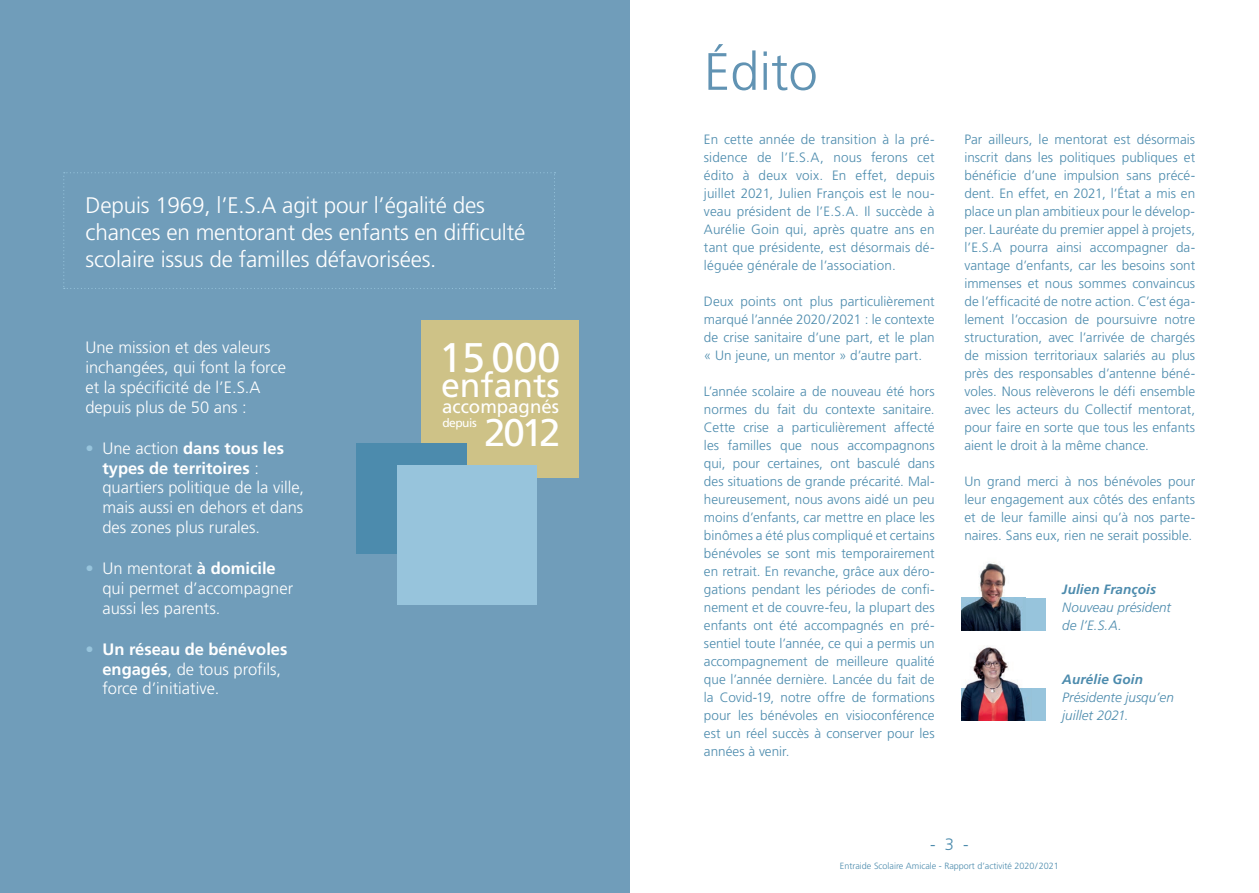
<style>
.page{position:relative;width:1259px;height:893px;background:#fff}
.page>*{position:absolute;margin:0;border:0;box-sizing:border-box;transform-origin:0 0}
.t1{font:52.5px "Frutiger LT 45 Lt";color:#6193b3}
.t2{font:41.4px "Frutiger LT 55 Rm";color:#fff}
.t3{font:38.55px "Frutiger LT 55 Rm";color:#fff}
.t4{font:33.9px "Frutiger LT 55 Rm";color:#fff}
.t5{font:22.5px/27px "Frutiger LT 45 Lt";letter-spacing:-.01em;color:#fff}
.t6{font:18.6px "Frutiger LT 55 Rm";color:#fff}
.t7{font:16.5px/19.8px "Frutiger LT 45 Lt";color:#fff}
.t8{font:16.5px/19.8px "Frutiger LT 65 Bd";color:#fff;text-align:center}
.t9{font:16.5px "Frutiger LT 45 Lt";color:#4c8bad}
.t10{font:13.5px/18px "Frutiger LT 45 Lt";letter-spacing:.005em;color:#4c8bad;text-align:justify}
.t11{font:13.5px/18px "Frutiger LT 46 Lt It";letter-spacing:.005em;color:#4c8bad}
.t12{font:13.5px "Frutiger LT 66 Bd It";letter-spacing:.01em;color:#4c8bad}
.t13{font:12px "Frutiger LT 55 Rm";letter-spacing:-.04em;color:#fff}
.t14{font:9px "Frutiger LT 45 Lt";color:#4c8bad}
.s1{font-family:"Frutiger LT 55 Rm";color:#97c4dc}
.s2{font-family:"Frutiger LT 45 Lt"}
.s3{font-family:"Frutiger LT 65 Bd"}
</style>
<div class="page">
<div style="left:0;top:0;width:629px;height:893px;background:#709dba"></div>
<svg style="left:63px;top:172px;width:492px;height:117px"></svg>
<div style="left:421px;top:320px;width:157px;height:158px;background:#cec287"></div>
<div style="left:356px;top:443px;width:110px;height:111px;background:#4c8bad"></div>
<div style="left:397px;top:465px;width:139px;height:140px;background:#97c4dc"></div>
<div style="left:961px;top:688px;width:85px;height:33px;background:#97c4dc"></div>
<div style="left:961px;top:598px;width:85px;height:32px;background:#97c4dc"></div>
<img style="left:961px;top:646px;width:65px;height:75px">
<img style="left:961px;top:562px;width:65px;height:68px">
<h3 class="t5" style="left:86px;top:192px;width:441px">Depuis 1969, l’E.S.A agit pour l’égalité des chances en mentorant des enfants en difficulté scolaire issus de familles défavorisées.</h3>
<p class="t7" style="left:85px;top:338px;width:202px">Une mission et des valeurs inchangées, qui font la force et la spécificité de l’E.S.A depuis plus de 50 ans :</p>
<p class="t8" style="left:85px;top:438px;width:200px"><span class="s1">•</span> <span class="s2">Une action</span> dans tous les types de territoires <span class="s2">:</span></p>
<p class="t7" style="left:102px;top:478px;width:203px;text-align:justify">quartiers politique de la ville, mais aussi en dehors et dans des zones plus rurales.</p>
<p class="t7" style="left:102px;top:559px;width:192px;text-indent:-17px"><span class="s1">•</span> Un mentorat <span class="s3">à domicile </span>qui permet d’accompagner aussi les parents.</p>
<p class="t8" style="left:85px;top:639px;width:203px"><span class="s1">•</span> Un réseau de bénévoles</p>
<p class="t7" style="left:102px;top:659px;width:180px"><span class="s3">engagés</span>, de tous profils, force d’initiative.</p>
<h2 class="t2" style="left:439px;top:333px;width:123px">15 000</h2>
<h3 class="t4" style="left:441px;top:365px;width:120px">enfants</h3>
<h3 class="t3" style="left:484px;top:410px;width:78px">2012</h3>
<h3 class="t6" style="left:442px;top:396px;width:118px">accompagnés</h3>
<p class="t13" style="left:442px;top:416px;width:36px">depuis</p>
<h1 class="t1" style="left:704px;top:42px;width:115px">Édito</h1>
<p class="t10" style="left:704px;top:131px;width:232px">En cette année de transition à la pré&shy;sidence de l’E.S.A, nous ferons cet édito à deux voix. En effet, depuis juillet 2021, Julien François est le nou&shy;veau président de l’E.S.A. Il succède à Aurélie Goin qui, après quatre ans en tant que présidente, est désormais dé&shy;léguée générale de l’association.</p>
<p class="t10" style="left:704px;top:293px;width:232px">Deux points ont plus particulièrement marqué l’année 2020/2021 : le contexte de crise sanitaire d’une part, et le plan « Un jeune, un mentor » d’autre part.</p>
<p class="t10" style="left:704px;top:383px;width:232px">L’année scolaire a de nouveau été hors normes du fait du contexte sanitaire.<br>Cette crise a particulièrement affecté les familles que nous accompagnons qui, pour certaines, ont basculé dans des situations de grande précarité. Mal&shy;heureusement, nous avons aidé un peu moins d’enfants, car mettre en place les binômes a été plus compliqué et certains bénévoles se sont mis temporairement en retrait. En revanche, grâce aux déro&shy;gations pendant les périodes de confi&shy;nement et de couvre-feu, la plupart des enfants ont été accompagnés en pré&shy;sentiel toute l’année, ce qui a permis un accompagnement de meilleure qualité que l’année dernière. Lancée du fait de la Covid-19, notre offre de formations pour les bénévoles en visioconférence est un réel succès à conserver pour les années à venir.</p>
<p class="t10" style="left:964px;top:130px;width:232px">Par ailleurs, le mentorat est désormais inscrit dans les politiques publiques et bénéficie d’une impulsion sans précé&shy;dent. En effet, en 2021, l’État a mis en place un plan ambitieux pour le dévelop&shy;per. Lauréate du premier appel à projets, l’E.S.A pourra ainsi accompagner da&shy;vantage d’enfants, car les besoins sont immenses et nous sommes convaincus de l’efficacité de notre action. C’est éga&shy;lement l’occasion de poursuivre notre structuration, avec l’arrivée de chargés de mission territoriaux salariés au plus près des responsables d’antenne béné&shy;voles. Nous relèverons le défi ensemble avec les acteurs du Collectif mentorat, pour faire en sorte que tous les enfants aient le droit à la même chance.</p>
<p class="t10" style="left:964px;top:472px;width:232px">Un grand merci à nos bénévoles pour leur engagement aux côtés des enfants et de leur famille ainsi qu’à nos parte&shy;naires. Sans eux, rien ne serait possible.</p>
<p class="t12" style="left:1062px;top:581px;width:95px">Julien François</p>
<p class="t11" style="left:1062px;top:598px;width:110px">Nouveau président de l’E.S.A.</p>
<p class="t12" style="left:1062px;top:671px;width:82px">Aurélie Goin</p>
<p class="t11" style="left:1062px;top:688px;width:113px">Présidente jusqu’en juillet 2021.</p>
<p class="t9" style="left:930px;top:835px;width:40px">- 3 -</p>
<p class="t14" style="left:840px;top:861px;width:220px">Entraide Scolaire Amicale - Rapport d’activité 2020/2021</p>
</div>
